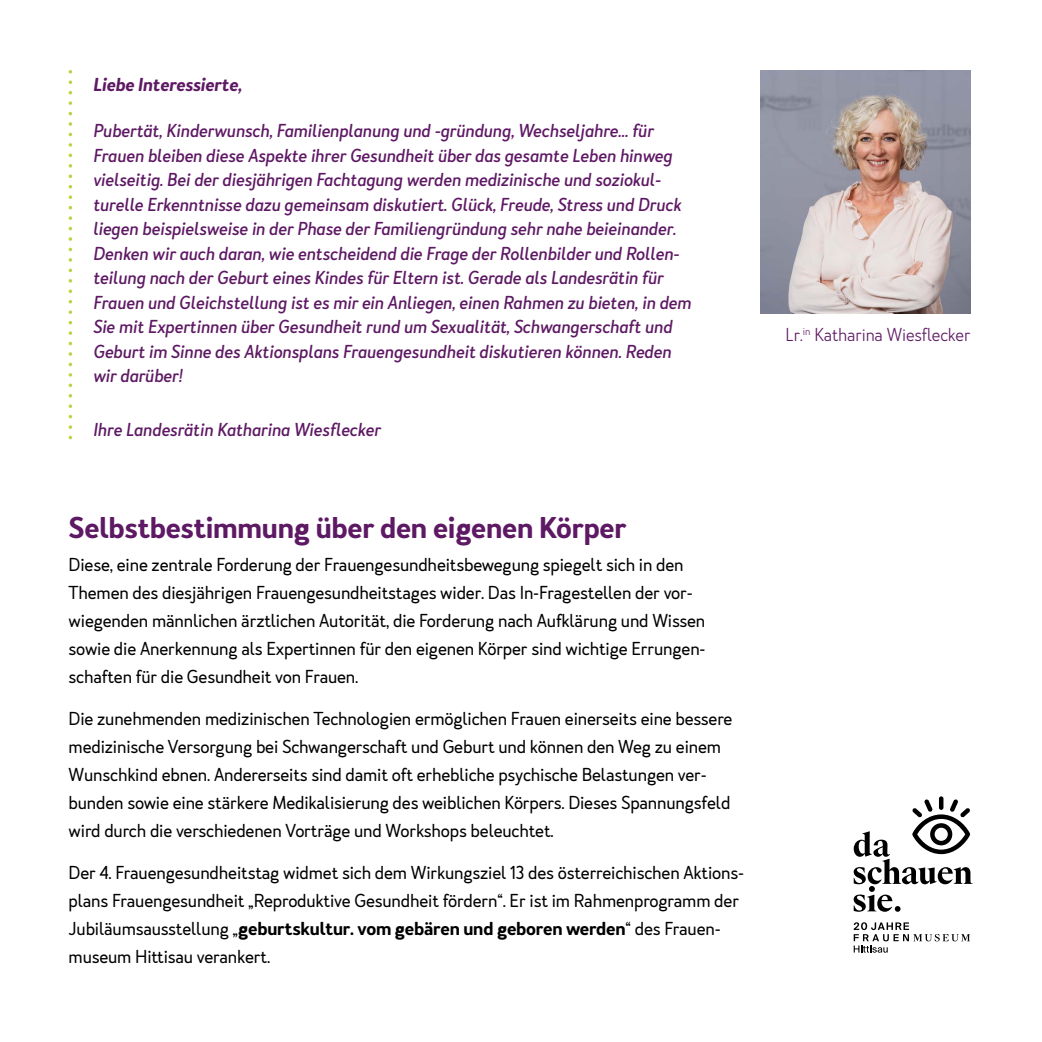
<style>
.page{position:relative;width:1042px;height:1042px;background:#fff}
.page>*{position:absolute;margin:0;border:0;box-sizing:border-box;transform-origin:0 0}
.t1{font:600 28px "Merlo Neue";letter-spacing:-.01em;color:#5e1964}
.t2{font:17.5px/28px "Merlo Neue";letter-spacing:-.01em;color:#000}
.t3{font:italic 500 17.5px/24.5px "Merlo Neue";letter-spacing:-.01em;color:#5e1964}
.t4{font:300 17.5px "Merlo Neue";letter-spacing:-.01em;color:#5e1964}
.t5{font:italic 600 17.5px "Merlo Neue";letter-spacing:-.01em;color:#5e1964}
.s1{font-weight:600}
</style>
<div class="page">
<svg style="left:69px;top:101px;width:3px;height:4px"></svg>
<svg style="left:69px;top:258px;width:3px;height:4px"></svg>
<svg style="left:69px;top:310px;width:3px;height:4px"></svg>
<svg style="left:69px;top:195px;width:3px;height:4px"></svg>
<svg style="left:69px;top:352px;width:3px;height:4px"></svg>
<svg style="left:69px;top:143px;width:3px;height:4px"></svg>
<svg style="left:69px;top:80px;width:3px;height:4px"></svg>
<svg style="left:69px;top:237px;width:3px;height:4px"></svg>
<svg style="left:69px;top:289px;width:3px;height:4px"></svg>
<svg style="left:69px;top:331px;width:3px;height:4px"></svg>
<svg style="left:69px;top:70px;width:3px;height:4px"></svg>
<svg style="left:69px;top:383px;width:3px;height:4px"></svg>
<svg style="left:69px;top:122px;width:3px;height:4px"></svg>
<svg style="left:69px;top:279px;width:3px;height:4px"></svg>
<svg style="left:69px;top:174px;width:3px;height:4px"></svg>
<svg style="left:69px;top:216px;width:3px;height:4px"></svg>
<svg style="left:69px;top:373px;width:3px;height:4px"></svg>
<svg style="left:69px;top:164px;width:3px;height:4px"></svg>
<img style="left:760px;top:71px;width:210px;height:243px">
<svg style="left:69px;top:425px;width:3px;height:4px"></svg>
<svg style="left:69px;top:404px;width:3px;height:4px"></svg>
<svg style="left:853px;top:796px;width:119px;height:116px"></svg>
<svg style="left:853px;top:922px;width:117px;height:30px"></svg>
<p class="t5" style="left:93px;top:73px;width:150px">Liebe Interessierte,</p>
<p class="t3" style="left:93px;top:119px;width:600px">Pubertät, Kinderwunsch, Familienplanung und -gründung, Wechseljahre… für Frauen bleiben diese Aspekte ihrer Gesundheit über das gesamte Leben hinweg vielseitig. Bei der diesjährigen Fachtagung werden medizinische und soziokul&shy;turelle Erkenntnisse dazu gemeinsam diskutiert. Glück, Freude, Stress und Druck liegen beispielsweise in der Phase der Familiengründung sehr nahe beieinander.<br>Denken wir auch daran, wie entscheidend die Frage der Rollenbilder und Rollen&shy;teilung nach der Geburt eines Kindes für Eltern ist. Gerade als Landesrätin für Frauen und Gleichstellung ist es mir ein Anliegen, einen Rahmen zu bieten, in dem Sie mit Expertinnen über Gesundheit rund um Sexualität, Schwangerschaft und Geburt im Sinne des Aktionsplans Frauengesundheit diskutieren können. Reden wir darüber!</p>
<p class="t3" style="left:93px;top:418px;width:289px">Ihre Landesrätin Katharina Wiesflecker</p>
<h1 class="t1" style="left:69px;top:509px;width:559px">Selbstbestimmung über den eigenen Körper</h1>
<p class="t2" style="left:69px;top:551px;width:638px">Diese, eine zentrale Forderung der Frauengesundheitsbewegung spiegelt sich in den Themen des diesjährigen Frauengesundheitstages wider. Das In-Fragestellen der vor&shy;wiegenden männlichen ärztlichen Autorität, die Forderung nach Aufklärung und Wissen sowie die Anerkennung als Expertinnen für den eigenen Körper sind wichtige Errungen&shy;schaften für die Gesundheit von Frauen.</p>
<p class="t2" style="left:69px;top:705px;width:665px">Die zunehmenden medizinischen Technologien ermöglichen Frauen einerseits eine bessere medizinische Versorgung bei Schwangerschaft und Geburt und können den Weg zu einem Wunschkind ebnen. Andererseits sind damit oft erhebliche psychische Belastungen ver&shy;bunden sowie eine stärkere Medikalisierung des weiblichen Körpers. Dieses Spannungsfeld wird durch die verschiedenen Vorträge und Workshops beleuchtet.</p>
<p class="t2" style="left:69px;top:859px;width:677px">Der 4. Frauengesundheitstag widmet sich dem Wirkungsziel 13 des österreichischen Aktions&shy;plans Frauengesundheit „Reproduktive Gesundheit fördern“. Er ist im Rahmenprogramm der Jubiläumsausstellung „<span class="s1">geburtskultur. vom gebären und geboren werden</span>“ des Frauen&shy;museum Hittisau verankert.</p>
<p class="t4" style="left:785px;top:323px;width:186px">Lr.<sup>in</sup> Katharina Wiesflecker</p>
</div>
